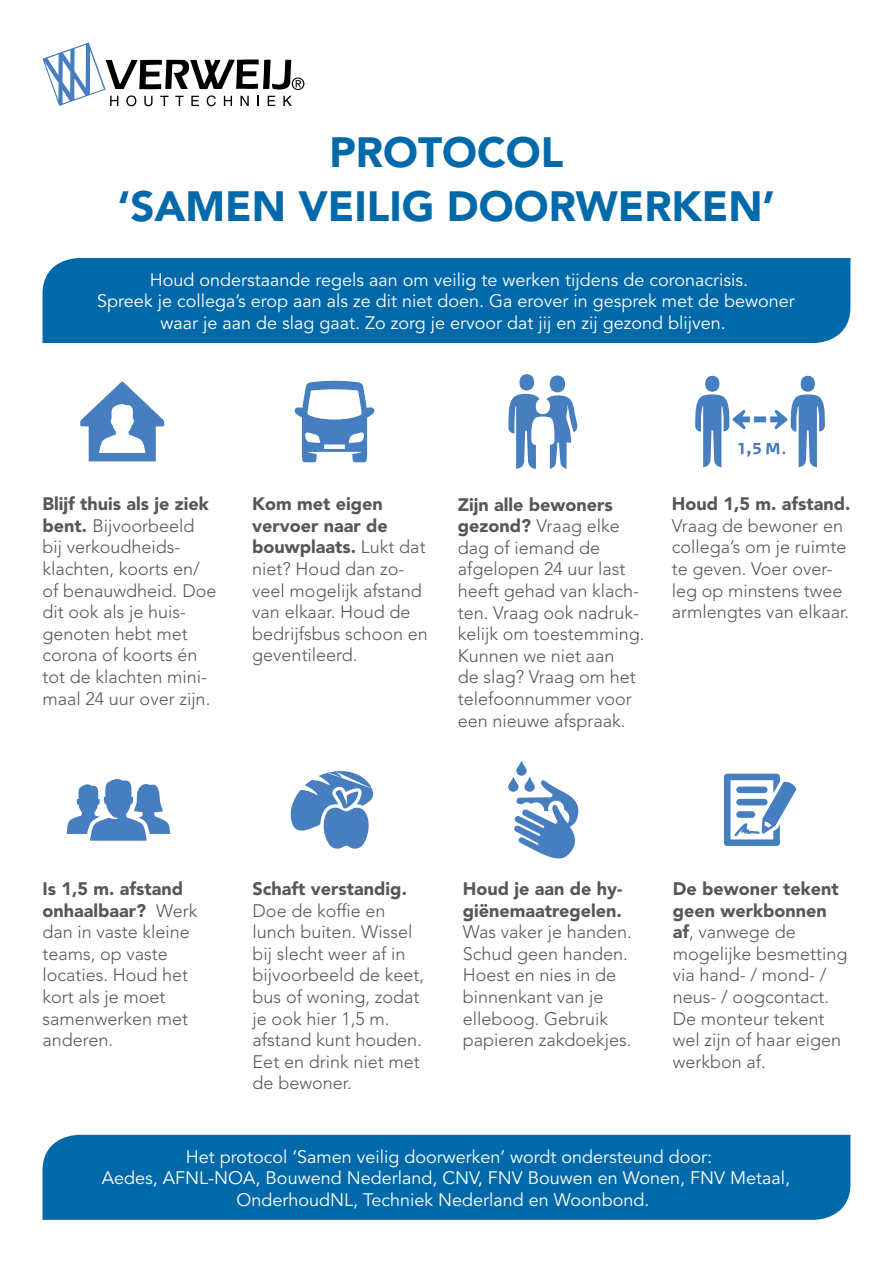
<style>
.page{position:relative;width:893px;height:1263px;background:#fff}
.page>*{position:absolute;margin:0;border:0;box-sizing:border-box;transform-origin:0 0}
.t1{font:900 42px/54px "Avenir LT Std";color:#0069a9;text-align:center}
.t2{font:22.35px "Myriad Pro";color:#477ec0}
.t3{font:300 18px/21.6px "Avenir LT Std";color:#575756}
.t4{font:18px/21.6px "Avenir LT Std";color:#fff;text-align:center}
.t5{font:900 18px/21.6px "Avenir LT Std";color:#575756}
.s1{font-weight:900}
</style>
<div class="page">
<svg style="left:43px;top:43px;width:261px;height:63px"></svg>
<svg style="left:508px;top:761px;width:71px;height:98px"></svg>
<div style="left:43px;top:1135px;width:807px;height:85px;background:#0069a9"></div>
<svg style="left:294px;top:381px;width:81px;height:81px"></svg>
<div style="left:705px;top:376px;width:14px;height:16px;background:#477ec0;border-radius:50%"></div>
<div style="left:801px;top:376px;width:14px;height:16px;background:#477ec0;border-radius:50%"></div>
<svg style="left:695px;top:394px;width:130px;height:73px"></svg>
<svg style="left:67px;top:779px;width:103px;height:62px"></svg>
<svg style="left:290px;top:771px;width:84px;height:78px"></svg>
<div style="left:43px;top:258px;width:807px;height:85px;background:#0069a9"></div>
<div style="left:550px;top:375px;width:15px;height:17px;background:#477ec0;border-radius:50%"></div>
<div style="left:519px;top:374px;width:15px;height:16px;background:#477ec0;border-radius:50%"></div>
<svg style="left:508px;top:394px;width:70px;height:75px"></svg>
<svg style="left:80px;top:381px;width:84px;height:80px"></svg>
<svg style="left:724px;top:774px;width:72px;height:72px"></svg>
<h1 class="t1" style="left:118px;top:125px;width:659px">PROTOCOL<br>‘SAMEN VEILIG DOORWERKEN’</h1>
<p class="t4" style="left:97px;top:269px;width:699px">Houd onderstaande regels aan om veilig te werken tijdens de coronacrisis.<br>Spreek je collega’s erop aan als ze dit niet doen. Ga erover in gesprek met de bewoner waar je aan de slag gaat. Zo zorg je ervoor dat jij en zij gezond blijven.</p>
<p class="t3" style="left:43px;top:493px;width:176px"><span class="s1">Blijf thuis als je ziek bent.</span> Bijvoorbeeld bij verkoudheids&shy;klachten, koorts en/ of benauwdheid. Doe dit ook als je huis&shy;genoten hebt met corona of koorts én tot de klachten mini&shy;maal 24 uur over zijn.</p>
<p class="t3" style="left:252px;top:493px;width:177px"><span class="s1">Kom met eigen vervoer naar de bouwplaats.</span> Lukt dat niet? Houd dan zo&shy;veel mogelijk afstand van elkaar. Houd de bedrijfsbus schoon en geventileerd.</p>
<p class="t3" style="left:458px;top:494px;width:188px"><span class="s1">Zijn alle bewoners gezond?</span> Vraag elke dag of iemand de afgelopen 24 uur last heeft gehad van klach&shy;ten. Vraag ook nadruk&shy;kelijk om toestemming.<br>Kunnen we niet aan<br>de slag? Vraag om het telefoonnummer voor een nieuwe afspraak.</p>
<p class="t2" style="left:782px;top:433px;width:6px">.</p>
<p class="t5" style="left:672px;top:493px;width:180px">Houd 1,5 m. afstand.</p>
<p class="t3" style="left:672px;top:515px;width:179px">Vraag de bewoner en collega’s om je ruimte te geven. Voer over&shy;leg op minstens twee armlengtes van elkaar.</p>
<p class="t3" style="left:43px;top:878px;width:156px"><span class="s1">Is 1,5 m. afstand onhaalbaar?</span> Werk dan in vaste kleine teams, op vaste locaties. Houd het kort als je moet samenwerken met anderen.</p>
<p class="t5" style="left:253px;top:878px;width:156px">Schaft verstandig.</p>
<p class="t3" style="left:253px;top:900px;width:173px">Doe de koffie en lunch buiten. Wissel bij slecht weer af in bijvoorbeeld de keet, bus of woning, zodat je ook hier 1,5 m. afstand kunt houden.<br>Eet en drink niet met de bewoner.</p>
<p class="t5" style="left:463px;top:878px;width:161px">Houd je aan de hy&shy;giënemaatregelen.</p>
<p class="t3" style="left:463px;top:921px;width:171px">Was vaker je handen.<br>Schud geen handen.<br>Hoest en nies in de binnenkant van je elleboog. Gebruik papieren zakdoekjes.</p>
<p class="t3" style="left:673px;top:878px;width:176px"><span class="s1">De bewoner tekent geen werkbonnen af</span>, vanwege de mogelijke besmetting via hand- / mond- / neus- / oogcontact.<br>De monteur tekent wel zijn of haar eigen werkbon af.</p>
<p class="t4" style="left:102px;top:1146px;width:690px">Het protocol ‘Samen veilig doorwerken’ wordt ondersteund door:<br>Aedes, AFNL-NOA, Bouwend Nederland, CNV, FNV Bouwen en Wonen, FNV Metaal,<br>OnderhoudNL, Techniek Nederland en Woonbond.</p>
</div>
